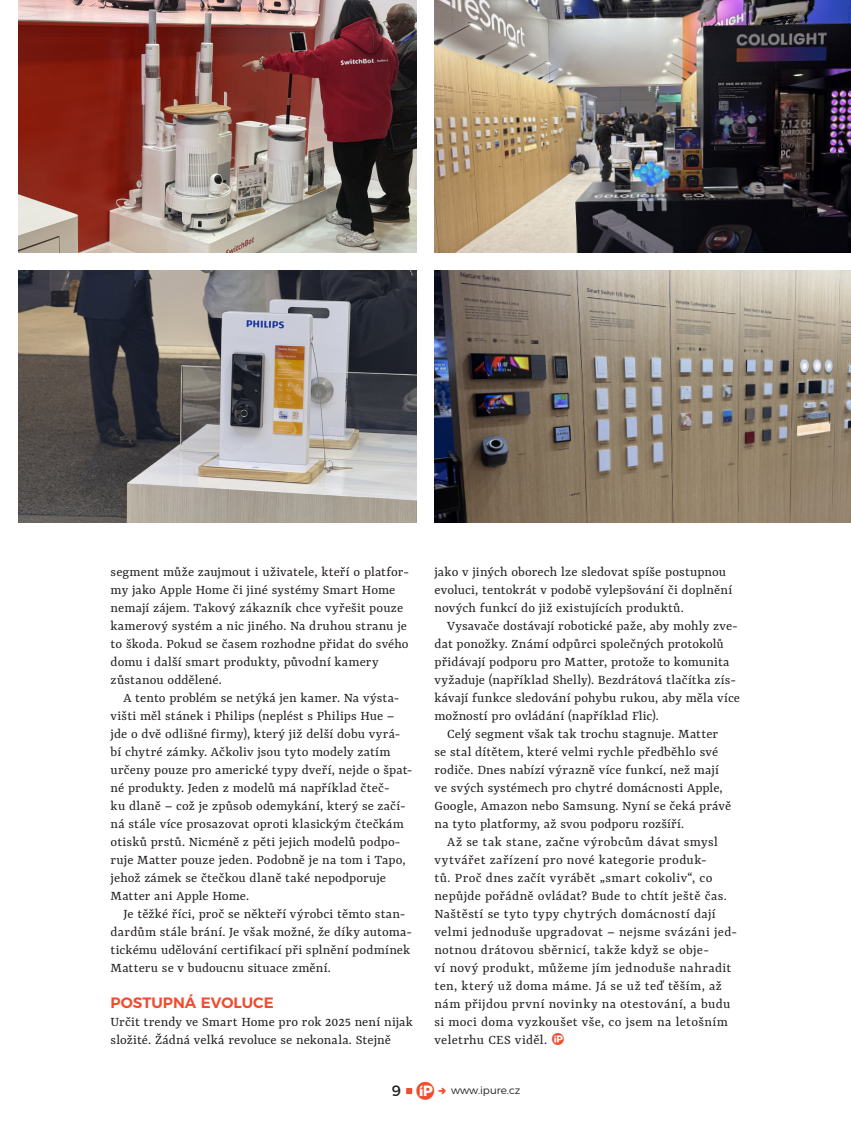
<style>
.page{position:relative;width:851px;height:1127px;background:#fff}
.page>*{position:absolute;margin:0;border:0;box-sizing:border-box;transform-origin:0 0}
.t1{font:600 15px "Montserrat";color:#ef4d2e}
.t2{font:15px "Montserrat";color:#231f20}
.t3{font:14.4px/18px "Yrsa";letter-spacing:.01em;color:#231f20}
.t4{font:300 10.5px "Montserrat";color:#231f20}
.s1{font-family:"i Pure";font-size:24px;color:#ef4d2e}
.s2{font-family:"i Pure";font-size:25.5px;color:#ef4d2e}
</style>
<div class="page">
<img style="left:18px;top:0;width:398px;height:252px">
<img style="left:434px;top:0;width:416px;height:252px">
<img style="left:18px;top:270px;width:398px;height:252px">
<img style="left:434px;top:270px;width:416px;height:252px">
<svg style="left:406px;top:1088px;width:6px;height:6px"></svg>
<p class="t3" style="left:111px;top:563px;width:300px">segment může zaujmout i uživatele, kteří o platfor&shy;my jako Apple Home či jiné systémy Smart Home nemají zájem. Takový zákazník chce vyřešit pouze kamerový systém a nic jiného. Na druhou stranu je to škoda. Pokud se časem rozhodne přidat do svého domu i další smart produkty, původní kamery zůstanou oddělené.</p>
<p class="t3" style="left:111px;top:689px;width:303px;text-indent:13px">A tento problém se netýká jen kamer. Na výsta&shy;višti měl stánek i Philips (neplést s Philips Hue – jde o dvě odlišné firmy), který již delší dobu vyrá&shy;bí chytré zámky. Ačkoliv jsou tyto modely zatím určeny pouze pro americké typy dveří, nejde o špat&shy;né produkty. Jeden z modelů má například čteč-<br>ku dlaně – což je způsob odemykání, který se začí&shy;ná stále více prosazovat oproti klasickým čtečkám otisků prstů. Nicméně z pěti jejich modelů podpo&shy;ruje Matter pouze jeden. Podobně je na tom i Tapo, jehož zámek se čtečkou dlaně také nepodporuje Matter ani Apple Home.</p>
<p class="t3" style="left:111px;top:905px;width:303px;text-indent:13px">Je těžké říci, proč se někteří výrobci těmto stan&shy;dardům stále brání. Je však možné, že díky automa&shy;tickému udělování certifikací při splnění podmínek Matteru se v budoucnu situace změní.</p>
<p class="t1" style="left:111px;top:990px;width:165px">POSTUPNÁ EVOLUCE</p>
<p class="t3" style="left:111px;top:1013px;width:304px">Určit trendy ve Smart Home pro rok 2025 není nijak složité. Žádná velká revoluce se nekonala. Stejně</p>
<p class="t3" style="left:434px;top:563px;width:299px">jako v jiných oborech lze sledovat spíše postupnou evoluci, tentokrát v podobě vylepšování či doplnění nových funkcí do již existujících produktů.</p>
<p class="t3" style="left:447px;top:617px;width:292px">Vysavače dostávají robotické paže, aby mohly zve-</p>
<p class="t3" style="left:434px;top:635px;width:291px">dat ponožky. Známí odpůrci společných protokolů</p>
<p class="t3" style="left:434px;top:653px;width:296px">přidávají podporu pro Matter, protože to komunita</p>
<p class="t3" style="left:434px;top:671px;width:303px">vyžaduje (například Shelly). Bezdrátová tlačítka zís-</p>
<p class="t3" style="left:434px;top:689px;width:307px">kávají funkce sledování pohybu rukou, aby měla více</p>
<p class="t3" style="left:434px;top:707px;width:226px">možností pro ovládání (například Flic).</p>
<p class="t3" style="left:447px;top:725px;width:272px">Celý segment však tak trochu stagnuje. Matter</p>
<p class="t3" style="left:434px;top:743px;width:285px">se stal dítětem, které velmi rychle předběhlo své</p>
<p class="t3" style="left:434px;top:761px;width:286px">rodiče. Dnes nabízí výrazně více funkcí, než mají</p>
<p class="t3" style="left:434px;top:779px;width:290px">ve svých systémech pro chytré domácnosti Apple,</p>
<p class="t3" style="left:434px;top:797px;width:298px">Google, Amazon nebo Samsung. Nyní se čeká právě</p>
<p class="t3" style="left:434px;top:815px;width:251px">na tyto platformy, až svou podporu rozšíří.</p>
<p class="t3" style="left:447px;top:833px;width:272px">Až se tak stane, začne výrobcům dávat smysl</p>
<p class="t3" style="left:434px;top:851px;width:274px">vytvářet zařízení pro nové kategorie produk-</p>
<p class="t3" style="left:434px;top:869px;width:279px">tů. Proč dnes začít vyrábět „smart cokoliv“, co</p>
<p class="t3" style="left:434px;top:887px;width:294px">nepůjde pořádně ovládat? Bude to chtít ještě čas.</p>
<p class="t3" style="left:434px;top:905px;width:282px">Naštěstí se tyto typy chytrých domácností dají</p>
<p class="t3" style="left:434px;top:923px;width:304px">velmi jednoduše upgradovat – nejsme svázáni jed-</p>
<p class="t3" style="left:434px;top:941px;width:276px">notnou drátovou sběrnicí, takže když se obje-</p>
<p class="t3" style="left:434px;top:959px;width:298px">ví nový produkt, můžeme jím jednoduše nahradit</p>
<p class="t3" style="left:434px;top:977px;width:289px">ten, který už doma máme. Já se už teď těším, až</p>
<p class="t3" style="left:434px;top:995px;width:297px">nám přijdou první novinky na otestování, a budu</p>
<p class="t3" style="left:434px;top:1013px;width:295px">si moci doma vyzkoušet vše, co jsem na letošním</p>
<p class="t3" style="left:434px;top:1031px;width:135px">veletrhu CES viděl. <span class="s1">D</span></p>
<p class="t2" style="left:392px;top:1079px;width:43px">9 <span class="s2">C</span></p>
<p class="t4" style="left:451px;top:1082px;width:71px">www.ipure.cz</p>
</div>
